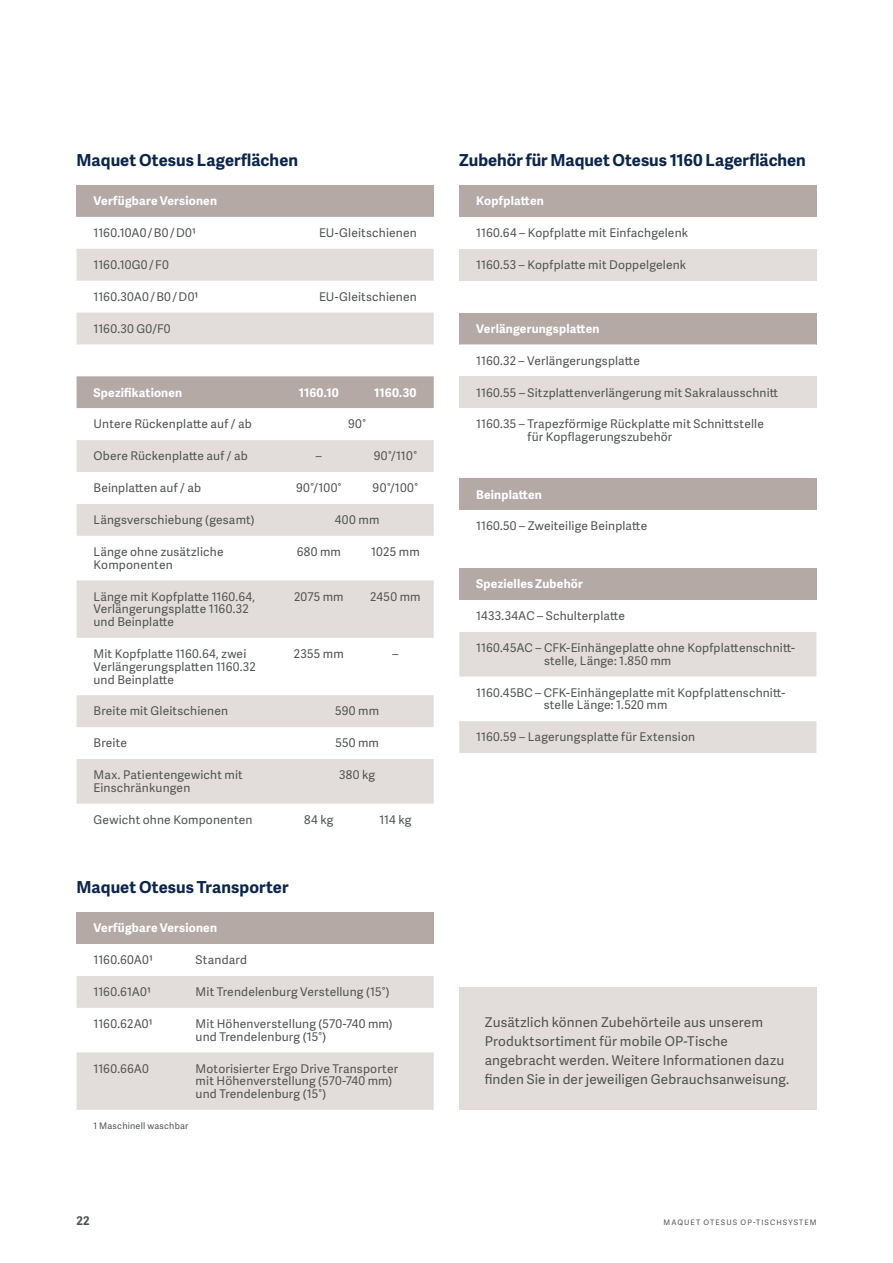
<style>
.page{position:relative;width:893px;height:1263px;background:#fff}
.page>*{position:absolute;margin:0;border:0;box-sizing:border-box;transform-origin:0 0}
.A4_USL_Sub-heading_Body_copy_Adelle_Sans{font:700 16.5px "Adelle Sans";letter-spacing:.005em;color:#0c254b}
.A4_USL_Body_copy_Adelle_Sans_Regular_Gra{font:13.5px/19.2px "Adelle Sans";letter-spacing:.01em;color:#505353}
.A4_USL_Table_Adelle_Sans_Regular_Granite{font:12px/12.8px "Adelle Sans";letter-spacing:.015em;color:#505353}
.A4_USL_Sub-heading_Table_Adelle_Sans_Bol{font:700 12px "Adelle Sans";letter-spacing:.015em;color:#fff}
.A4_USL_Table_centered_Adelle_Sans_Regula{font:12px "Adelle Sans";letter-spacing:.02em;color:#505353}
.A4_USL_Table_right_Adelle_Sans_Regular_G{font:12px "Adelle Sans";letter-spacing:.015em;color:#505353}
.A4_USL_Sub-heading_Table_centrered_Adell{font:700 12px "Adelle Sans";letter-spacing:.005em;color:#fff}
.t1{font:700 12px "Adelle Sans";color:#505353}
.A4_USL_Back_cover_Legal_Adelle_Sans_Regu{font:9px "Adelle Sans";letter-spacing:.025em;color:#505353}
.t2{font:7.5px "Adelle Sans";letter-spacing:.145em;color:#505353}
</style>
<div class="page">
<div style="left:77px;top:376px;width:357px;height:32px;background:#b5a9a5"></div>
<svg style="left:77px;top:440px;width:357px;height:364px;fill:#e2ddda"></svg>
<div style="left:77px;top:912px;width:357px;height:32px;background:#b5a9a5"></div>
<svg style="left:77px;top:976px;width:357px;height:134px;fill:#e2ddda"></svg>
<div style="left:77px;top:185px;width:357px;height:32px;background:#b5a9a5"></div>
<svg style="left:77px;top:249px;width:357px;height:95px"></svg>
<div style="left:459px;top:185px;width:357px;height:32px;background:#b5a9a5"></div>
<div style="left:459px;top:249px;width:357px;height:32px;background:#e2ddda"></div>
<div style="left:459px;top:478px;width:357px;height:32px;background:#b5a9a5"></div>
<div style="left:459px;top:568px;width:357px;height:32px;background:#b5a9a5"></div>
<svg style="left:459px;top:632px;width:357px;height:121px"></svg>
<div style="left:459px;top:313px;width:357px;height:31px;background:#b5a9a5"></div>
<svg style="left:459px;top:344px;width:357px;height:1px"></svg>
<div style="left:459px;top:376px;width:357px;height:32px;background:#e2ddda"></div>
<div style="left:459px;top:987px;width:357px;height:123px;background:#e2ddda"></div>
<p class="A4_USL_Sub-heading_Body_copy_Adelle_Sans" style="left:77px;top:148px;width:223px">Maquet Otesus Lagerflächen</p>
<p class="A4_USL_Sub-heading_Table_Adelle_Sans_Bol" style="left:94px;top:192px;width:125px">Verfügbare Versionen</p>
<p class="A4_USL_Table_Adelle_Sans_Regular_Granite" style="left:94px;top:226px;width:104px">1160.10A0 / B0 / D01</p>
<p class="A4_USL_Table_right_Adelle_Sans_Regular_G" style="left:319px;top:224px;width:99px">EU-Gleitschienen</p>
<p class="A4_USL_Table_Adelle_Sans_Regular_Granite" style="left:94px;top:258px;width:77px">1160.10G0 / F0</p>
<p class="A4_USL_Table_Adelle_Sans_Regular_Granite" style="left:94px;top:290px;width:106px">1160.30A0 / B0 / D01</p>
<p class="A4_USL_Table_right_Adelle_Sans_Regular_G" style="left:319px;top:288px;width:99px">EU-Gleitschienen</p>
<p class="A4_USL_Table_Adelle_Sans_Regular_Granite" style="left:94px;top:322px;width:78px">1160.30 G0/F0</p>
<p class="A4_USL_Sub-heading_Table_Adelle_Sans_Bol" style="left:94px;top:383px;width:90px">Spezifikationen</p>
<p class="A4_USL_Sub-heading_Table_centrered_Adell" style="left:299px;top:383px;width:41px">1160.10</p>
<p class="A4_USL_Sub-heading_Table_centrered_Adell" style="left:374px;top:383px;width:44px">1160.30</p>
<p class="A4_USL_Table_Adelle_Sans_Regular_Granite" style="left:94px;top:417px;width:160px">Untere Rückenplatte auf / ab</p>
<p class="A4_USL_Table_centered_Adelle_Sans_Regula" style="left:348px;top:416px;width:20px">90°</p>
<p class="A4_USL_Table_Adelle_Sans_Regular_Granite" style="left:94px;top:449px;width:156px">Obere Rückenplatte auf / ab</p>
<p class="A4_USL_Table_centered_Adelle_Sans_Regula" style="left:316px;top:447px;width:7px">–</p>
<p class="A4_USL_Table_centered_Adelle_Sans_Regula" style="left:374px;top:447px;width:45px">90°/110°</p>
<p class="A4_USL_Table_Adelle_Sans_Regular_Granite" style="left:94px;top:481px;width:109px">Beinplatten auf / ab</p>
<p class="A4_USL_Table_centered_Adelle_Sans_Regula" style="left:296px;top:479px;width:47px">90°/100°</p>
<p class="A4_USL_Table_centered_Adelle_Sans_Regula" style="left:373px;top:479px;width:47px">90°/100°</p>
<p class="A4_USL_Table_Adelle_Sans_Regular_Granite" style="left:94px;top:513px;width:163px">Längsverschiebung (gesamt)</p>
<p class="A4_USL_Table_centered_Adelle_Sans_Regula" style="left:335px;top:511px;width:46px">400 mm</p>
<p class="A4_USL_Table_Adelle_Sans_Regular_Granite" style="left:94px;top:545px;width:132px">Länge ohne zusätzliche<br>Komponenten</p>
<p class="A4_USL_Table_centered_Adelle_Sans_Regula" style="left:297px;top:543px;width:46px">680 mm</p>
<p class="A4_USL_Table_centered_Adelle_Sans_Regula" style="left:371px;top:543px;width:50px">1025 mm</p>
<p class="A4_USL_Table_Adelle_Sans_Regular_Granite" style="left:94px;top:590px;width:163px">Länge mit Kopfplatte 1160.64,<br>Verlängerungsplatte 1160.32 und Beinplatte</p>
<p class="A4_USL_Table_centered_Adelle_Sans_Regula" style="left:294px;top:588px;width:51px">2075 mm</p>
<p class="A4_USL_Table_centered_Adelle_Sans_Regula" style="left:370px;top:588px;width:52px">2450 mm</p>
<p class="A4_USL_Table_Adelle_Sans_Regular_Granite" style="left:94px;top:647px;width:164px">Mit Kopfplatte 1160.64, zwei<br>Verlängerungsplatten 1160.32 und Beinplatte</p>
<p class="A4_USL_Table_centered_Adelle_Sans_Regula" style="left:294px;top:645px;width:51px">2355 mm</p>
<p class="A4_USL_Table_centered_Adelle_Sans_Regula" style="left:392px;top:645px;width:7px">–</p>
<p class="A4_USL_Table_Adelle_Sans_Regular_Granite" style="left:94px;top:704px;width:136px">Breite mit Gleitschienen</p>
<p class="A4_USL_Table_centered_Adelle_Sans_Regula" style="left:335px;top:703px;width:46px">590 mm</p>
<p class="A4_USL_Table_Adelle_Sans_Regular_Granite" style="left:94px;top:736px;width:35px">Breite</p>
<p class="A4_USL_Table_centered_Adelle_Sans_Regula" style="left:335px;top:734px;width:45px">550 mm</p>
<p class="A4_USL_Table_Adelle_Sans_Regular_Granite" style="left:94px;top:768px;width:151px">Max. Patientengewicht mit<br>Einschränkungen</p>
<p class="A4_USL_Table_centered_Adelle_Sans_Regula" style="left:339px;top:766px;width:38px">380 kg</p>
<p class="A4_USL_Table_Adelle_Sans_Regular_Granite" style="left:94px;top:813px;width:160px">Gewicht ohne Komponenten</p>
<p class="A4_USL_Table_centered_Adelle_Sans_Regula" style="left:304px;top:811px;width:31px">84 kg</p>
<p class="A4_USL_Table_centered_Adelle_Sans_Regula" style="left:379px;top:811px;width:34px">114 kg</p>
<p class="A4_USL_Sub-heading_Body_copy_Adelle_Sans" style="left:77px;top:875px;width:214px">Maquet Otesus Transporter</p>
<p class="A4_USL_Sub-heading_Table_Adelle_Sans_Bol" style="left:94px;top:919px;width:125px">Verfügbare Versionen</p>
<p class="A4_USL_Table_Adelle_Sans_Regular_Granite" style="left:94px;top:953px;width:61px">1160.60A01</p>
<p class="A4_USL_Table_Adelle_Sans_Regular_Granite" style="left:196px;top:953px;width:53px">Standard</p>
<p class="A4_USL_Table_Adelle_Sans_Regular_Granite" style="left:94px;top:985px;width:59px">1160.61A01</p>
<p class="A4_USL_Table_Adelle_Sans_Regular_Granite" style="left:196px;top:985px;width:196px">Mit Trendelenburg Verstellung (15°)</p>
<p class="A4_USL_Table_Adelle_Sans_Regular_Granite" style="left:94px;top:1017px;width:61px">1160.62A01</p>
<p class="A4_USL_Table_Adelle_Sans_Regular_Granite" style="left:196px;top:1017px;width:198px">Mit Höhenverstellung (570-740 mm) und Trendelenburg (15°)</p>
<p class="A4_USL_Table_Adelle_Sans_Regular_Granite" style="left:94px;top:1061px;width:57px">1160.66A0</p>
<p class="A4_USL_Table_Adelle_Sans_Regular_Granite" style="left:196px;top:1061px;width:204px">Motorisierter Ergo Drive Transporter mit Höhenverstellung (570-740 mm) und Trendelenburg (15°)</p>
<p class="A4_USL_Back_cover_Legal_Adelle_Sans_Regu" style="left:94px;top:1119px;width:97px">1 Maschinell waschbar</p>
<p class="A4_USL_Sub-heading_Body_copy_Adelle_Sans" style="left:459px;top:148px;width:348px">Zubehör für Maquet Otesus 1160 Lagerflächen</p>
<p class="A4_USL_Sub-heading_Table_Adelle_Sans_Bol" style="left:476px;top:192px;width:69px">Kopfplatten</p>
<p class="A4_USL_Table_Adelle_Sans_Regular_Granite" style="left:476px;top:226px;width:213px">1160.64 – Kopfplatte mit Einfachgelenk</p>
<p class="A4_USL_Table_Adelle_Sans_Regular_Granite" style="left:476px;top:258px;width:211px">1160.53 – Kopfplatte mit Doppelgelenk</p>
<p class="A4_USL_Sub-heading_Table_Adelle_Sans_Bol" style="left:476px;top:320px;width:125px">Verlängerungsplatten</p>
<p class="A4_USL_Table_Adelle_Sans_Regular_Granite" style="left:476px;top:354px;width:165px">1160.32 – Verlängerungsplatte</p>
<p class="A4_USL_Table_Adelle_Sans_Regular_Granite" style="left:476px;top:385px;width:303px">1160.55 – Sitzplattenverlängerung mit Sakralausschnitt</p>
<p class="A4_USL_Table_Adelle_Sans_Regular_Granite" style="left:527px;top:417px;width:238px;text-indent:-51px">1160.35 – Trapezförmige Rückplatte mit Schnittstelle für Kopflagerungszubehör</p>
<p class="A4_USL_Sub-heading_Table_Adelle_Sans_Bol" style="left:476px;top:485px;width:67px">Beinplatten</p>
<p class="A4_USL_Table_Adelle_Sans_Regular_Granite" style="left:476px;top:519px;width:172px">1160.50 – Zweiteilige Beinplatte</p>
<p class="A4_USL_Sub-heading_Table_Adelle_Sans_Bol" style="left:476px;top:575px;width:108px">Spezielles Zubehör</p>
<p class="A4_USL_Table_Adelle_Sans_Regular_Granite" style="left:476px;top:609px;width:150px">1433.34AC – Schulterplatte</p>
<p class="A4_USL_Table_Adelle_Sans_Regular_Granite" style="left:544px;top:641px;width:253px;text-indent:-68px">1160.45AC – CFK-Einhängeplatte ohne Kopfplattenschnitt&shy;stelle, Länge: 1.850 mm</p>
<p class="A4_USL_Table_Adelle_Sans_Regular_Granite" style="left:544px;top:686px;width:243px;text-indent:-68px">1160.45BC – CFK-Einhängeplatte mit Kopfplattenschnitt&shy;stelle Länge: 1.520 mm</p>
<p class="A4_USL_Table_Adelle_Sans_Regular_Granite" style="left:476px;top:730px;width:220px">1160.59 – Lagerungsplatte für Extension</p>
<p class="A4_USL_Body_copy_Adelle_Sans_Regular_Gra" style="left:485px;top:1012px;width:306px">Zusätzlich können Zubehörteile aus unserem Produktsortiment für mobile OP-Tische angebracht werden. Weitere Informationen dazu finden Sie in der jeweiligen Gebrauchsanweisung.</p>
<p class="t1" style="left:77px;top:1211px;width:15px">22</p>
<p class="t2" style="left:664px;top:1217px;width:154px">MAQUET OTESUS OP-TISCHSYSTEM</p>
</div>
